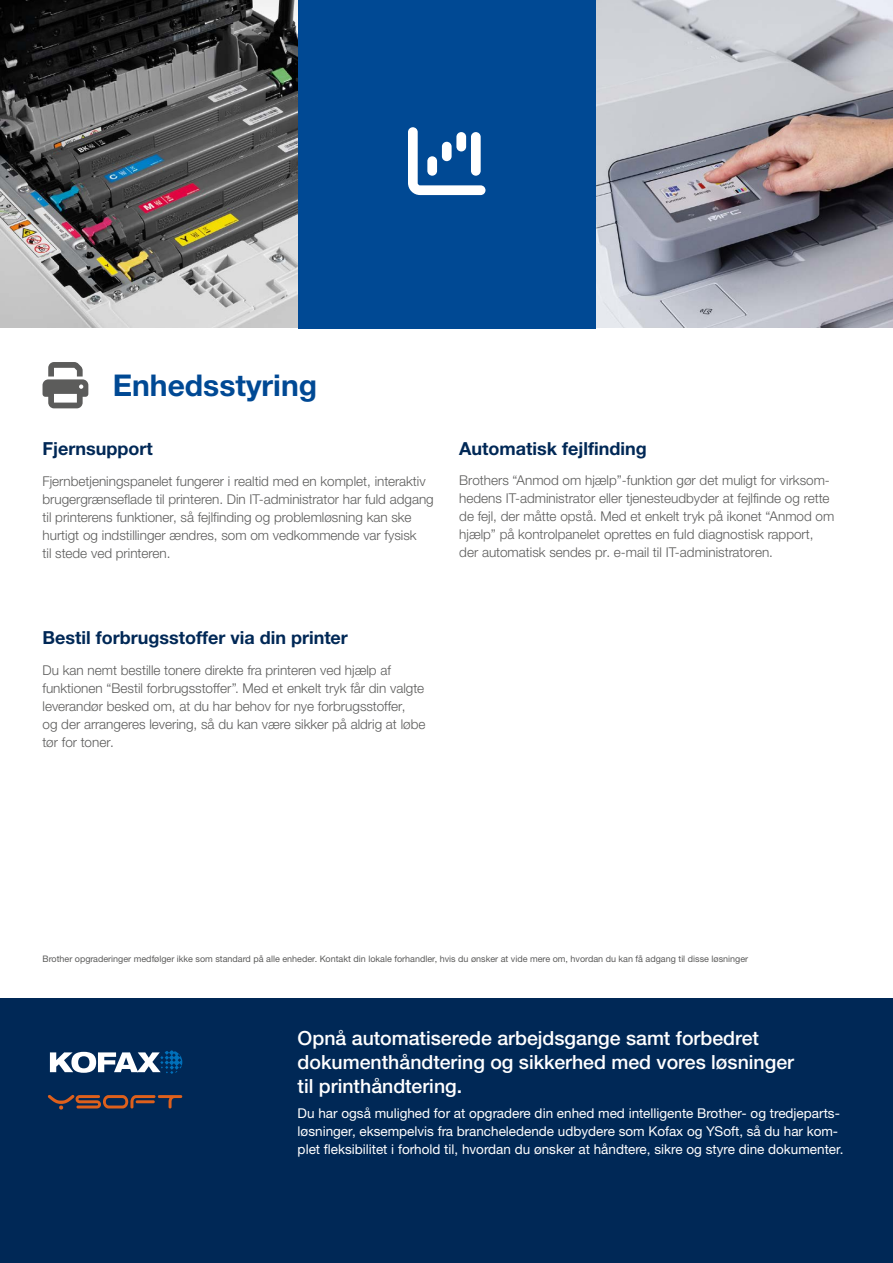
<style>
.page{position:relative;width:893px;height:1263px;background:#fff}
.page>*{position:absolute;margin:0;border:0;box-sizing:border-box;transform-origin:0 0}
.t1{font:700 30px "Helvetica Neue LTW1 G";color:#004994}
.t2{font:500 19.5px/24px "Helvetica Neue LTW1 G";color:#fff}
.t3{font:700 18px "Helvetica Neue LTW1 G";color:#002856}
.t4{font:300 13.5px/18px "Helvetica Neue LTW1 G";color:#5c5c5b}
.t5{font:13.5px/18px "Helvetica Neue LTW1 G";color:#fff}
.t6{font:9px "Helvetica Neue LTW1 G";color:#5c5c5b}
</style>
<div class="page">
<div style="left:0;top:998px;width:893px;height:265px;background:#002856"></div>
<img style="left:0;top:0;width:298px;height:327px">
<img style="left:595px;top:0;width:298px;height:327px">
<svg style="left:48px;top:1095px;width:134px;height:14px"></svg>
<svg style="left:50px;top:1050px;width:132px;height:24px"></svg>
<svg style="left:43px;top:362px;width:45px;height:46px"></svg>
<div style="left:298px;top:0;width:297px;height:328px;background:#004994"></div>
<svg style="left:408px;top:127px;width:77px;height:68px"></svg>
<h1 class="t1" style="left:113px;top:366px;width:206px">Enhedsstyring</h1>
<h3 class="t3" style="left:43px;top:437px;width:112px">Fjernsupport</h3>
<p class="t4" style="left:43px;top:472px;width:393px">Fjernbetjeningspanelet fungerer i realtid med en komplet, interaktiv brugergrænseflade til printeren. Din IT-administrator har fuld adgang til printerens funktioner, så fejlfinding og problemløsning kan ske hurtigt og indstillinger ændres, som om vedkommende var fysisk<br>til stede ved printeren.</p>
<h3 class="t3" style="left:459px;top:437px;width:189px">Automatisk fejlfinding</h3>
<p class="t4" style="left:459px;top:471px;width:377px">Brothers “Anmod om hjælp”-funktion gør det muligt for virksom&shy;hedens IT-administrator eller tjenesteudbyder at fejlfinde og rette de fejl, der måtte opstå. Med et enkelt tryk på ikonet “Anmod om hjælp” på kontrolpanelet oprettes en fuld diagnostisk rapport, der automatisk sendes pr. e-mail til IT-administratoren.</p>
<h3 class="t3" style="left:43px;top:627px;width:307px">Bestil forbrugsstoffer via din printer</h3>
<p class="t4" style="left:43px;top:661px;width:384px">Du kan nemt bestille tonere direkte fra printeren ved hjælp af funktionen “Bestil forbrugsstoffer”. Med et enkelt tryk får din valgte leverandør besked om, at du har behov for nye forbrugsstoffer,<br>og der arrangeres levering, så du kan være sikker på aldrig at løbe tør for toner.</p>
<p class="t6" style="left:43px;top:953px;width:707px">Brother opgraderinger medfølger ikke som standard på alle enheder. Kontakt din lokale forhandler, hvis du ønsker at vide mere om, hvordan du kan få adgang til disse løsninger</p>
<h2 class="t2" style="left:298px;top:1026px;width:498px">Opnå automatiserede arbejdsgange samt forbedret dokumenthåndtering og sikkerhed med vores løsninger til printhåndtering.</h2>
<p class="t5" style="left:298px;top:1104px;width:547px">Du har også mulighed for at opgradere din enhed med intelligente Brother- og tredjeparts&shy;løsninger, eksempelvis fra brancheledende udbydere som Kofax og YSoft, så du har kom&shy;plet fleksibilitet i forhold til, hvordan du ønsker at håndtere, sikre og styre dine dokumenter.</p>
</div>
